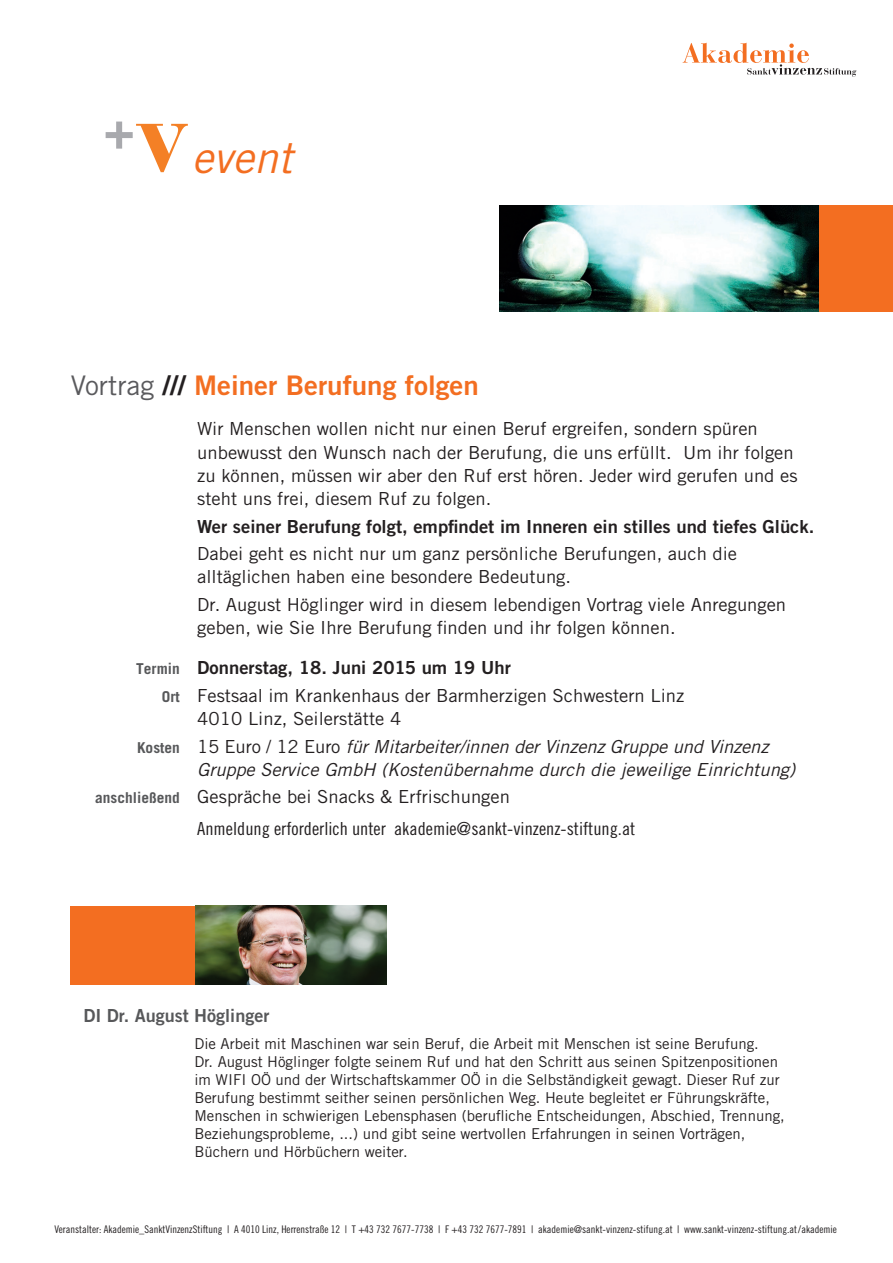
<style>
.page{position:relative;width:893px;height:1263px;background:#fff}
.page>*{position:absolute;margin:0;border:0;box-sizing:border-box;transform-origin:0 0}
.t1{font:italic 43.2px "Trade Gothic";color:#f36e21}
.t2{font:27px "Trade Gothic Bold Two";color:#f36e21}
.t3{font:18px/23.2px "Trade Gothic";color:#231f20}
.t4{font:italic 18px/23.2px "Trade Gothic";color:#231f20}
.t5{font:18px "Trade Gothic Bold Two";color:#231f20}
.t6{font:18px "Trade Gothic Cond Eighteen";color:#231f20}
.t7{font:18px "Trade Gothic Bold Two";color:#57585a}
.t8{font:15px/18px "Trade Gothic";color:#231f20}
.t9{font:10.5px "Trade Gothic Cond Eighteen";color:#231f20}
.s1{font-family:"Trade Gothic";color:#5a5a5d}
.s2{color:#231f20}
.s3{font-family:"Trade Gothic";font-weight:700;font-size:15px;color:#57585a}
.s4{font-weight:700;font-size:15px;color:#57585a}
.s5{font-weight:700;font-style:normal;font-size:15px;color:#57585a}
.s6{font-style:normal}
</style>
<div class="page">
<svg style="left:683px;top:43px;width:173px;height:34px"></svg>
<svg style="left:106px;top:122px;width:82px;height:50px"></svg>
<div style="left:502px;top:206px;width:391px;height:106px;background:#f36e21"></div>
<div style="left:70px;top:906px;width:317px;height:78px;background:#f36e21"></div>
<img style="left:196px;top:906px;width:191px;height:78px">
<img style="left:500px;top:206px;width:319px;height:106px">
<h1 class="t1" style="left:192px;top:131px;width:102px">event</h1>
<h2 class="t2" style="left:71px;top:369px;width:410px"><span class="s1">Vortrag</span> <span class="s2">///</span> Meiner Berufung folgen</h2>
<p class="t3" style="left:197px;top:417px;width:602px">Wir Menschen wollen nicht nur einen Beruf ergreifen, sondern spüren unbewusst den Wunsch nach der Berufung, die uns erfüllt. Um ihr folgen zu können, müssen wir aber den Ruf erst hören. Jeder wird gerufen und es steht uns frei, diesem Ruf zu folgen.</p>
<p class="t5" style="left:197px;top:515px;width:619px">Wer seiner Berufung folgt, empfindet im Inneren ein stilles und tiefes Glück.</p>
<p class="t3" style="left:197px;top:542px;width:541px">Dabei geht es nicht nur um ganz persönliche Berufungen, auch die alltäglichen haben eine besondere Bedeutung.</p>
<p class="t3" style="left:197px;top:593px;width:590px">Dr. August Höglinger wird in diesem lebendigen Vortrag viele Anregungen geben, wie Sie Ihre Berufung finden und ihr folgen können.</p>
<p class="t5" style="left:136px;top:657px;width:376px"><span class="s3">Termin</span> Donnerstag, 18. Juni 2015 um 19 Uhr</p>
<p class="t3" style="left:197px;top:684px;width:489px;text-indent:-35px"><span class="s4">Ort</span> Festsaal im Krankenhaus der Barmherzigen Schwestern Linz<br>4010 Linz, Seilerstätte 4</p>
<p class="t4" style="left:197px;top:734px;width:600px;text-indent:-60px"><span class="s5">Kosten</span> <span class="s6">15 Euro / 12 Euro</span> für Mitarbeiter/innen der Vinzenz Gruppe und Vinzenz<br>Gruppe Service GmbH (Kostenübernahme durch die jeweilige Einrichtung)</p>
<p class="t3" style="left:95px;top:785px;width:416px"><span class="s4">anschließend</span> Gespräche bei Snacks &amp; Erfrischungen</p>
<p class="t6" style="left:197px;top:818px;width:440px">Anmeldung erforderlich unter akademie@sankt-vinzenz-stiftung.at</p>
<p class="t7" style="left:83px;top:1005px;width:187px">DI Dr. August Höglinger</p>
<p class="t8" style="left:194px;top:1034px;width:592px">Die Arbeit mit Maschinen war sein Beruf, die Arbeit mit Menschen ist seine Berufung.<br>Dr. August Höglinger folgte seinem Ruf und hat den Schritt aus seinen Spitzenpositionen im WIFI OÖ und der Wirtschaftskammer OÖ in die Selbständigkeit gewagt. Dieser Ruf zur Berufung bestimmt seither seinen persönlichen Weg. Heute begleitet er Führungskräfte, Menschen in schwierigen Lebensphasen (berufliche Entscheidungen, Abschied, Trennung, Beziehungsprobleme, ...) und gibt seine wertvollen Erfahrungen in seinen Vorträgen, Büchern und Hörbüchern weiter.</p>
<p class="t9" style="left:55px;top:1223px;width:784px">Veranstalter: Akademie_SanktVinzenzStiftung | A 4010 Linz, Herrenstraße 12 | T +43 732 7677-7738 | F +43 732 7677-7891 | akademie@sankt-vinzenz-stifung.at | www.sankt-vinzenz-stiftung.at /akademie</p>
</div>
